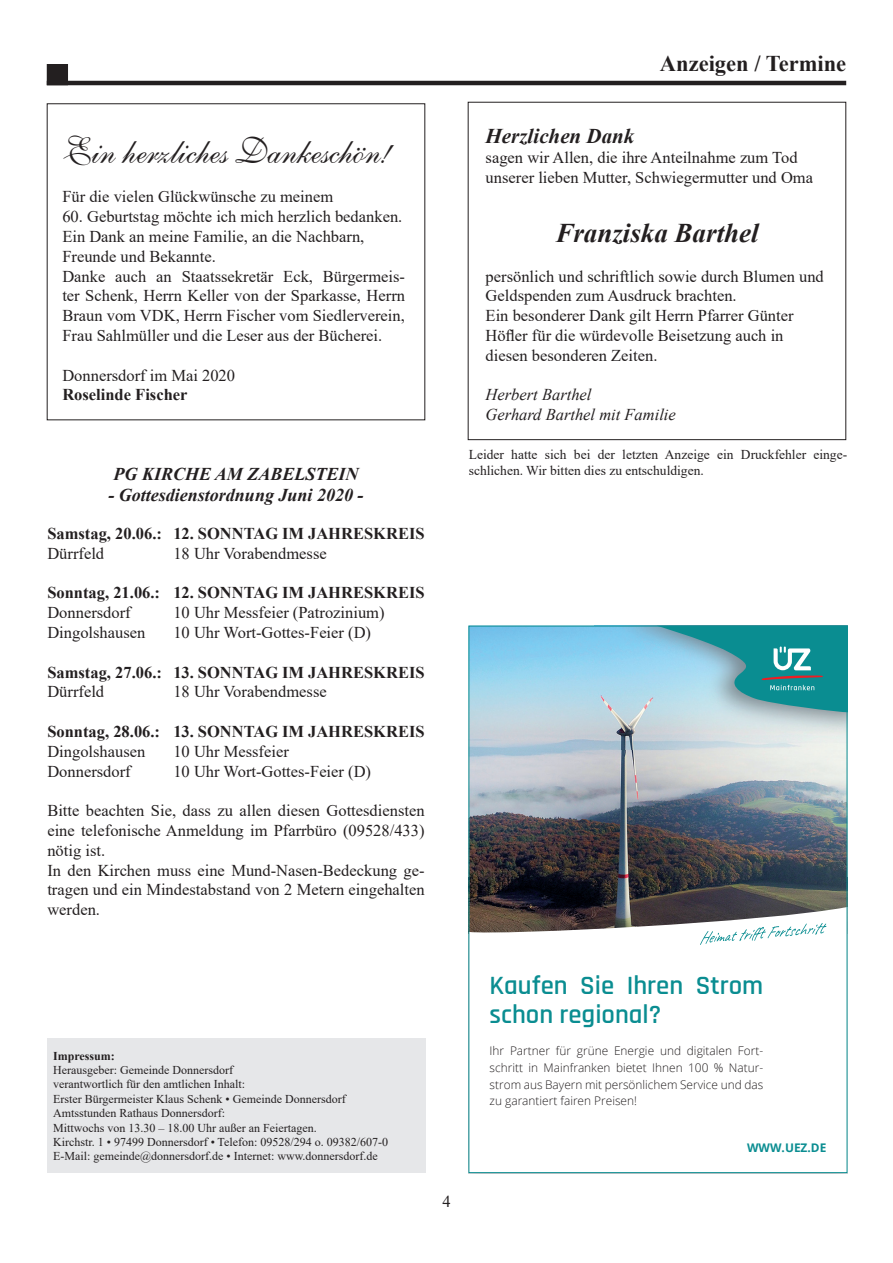
<style>
.page{position:relative;width:893px;height:1263px;background:#fff}
.page>*{position:absolute;margin:0;border:0;box-sizing:border-box;transform-origin:0 0}
.t1{font:36px "Shelley Volante BT";color:#231f20}
.t2{font:italic 700 27px "Times New Roman";color:#231f20}
.t3{font:600 26.7px/29.7px "Rajdhani";color:#0a8d91}
.t4{font:700 22.5px "Times New Roman";color:#231f20}
.t5{font:italic 700 21px "Times New Roman";color:#231f20}
.t6{font:italic 700 18px "Times New Roman";color:#231f20}
.t7{font:16.5px/19.8px "Times New Roman";color:#231f20}
.t8{font:700 16.5px "Times New Roman";color:#231f20}
.t9{font:italic 16.5px/19.8px "Times New Roman";color:#231f20}
.t10{font:13.5px/16.2px "Times New Roman";color:#231f20}
.t11{font:12px/14.4px "Times New Roman";color:#231f20}
.t12{font:700 12px "Times New Roman";color:#231f20}
.t13{font:300 11.85px/16.6px "Open Sans";color:#231f20;text-align:justify}
.t14{font:700 11.85px "Open Sans";color:#0a8d91}
</style>
<div class="page">
<hr style="left:47px;top:81px;width:799px;height:4px;background:#231f20">
<div style="left:47px;top:64px;width:21px;height:21px;background:#231f20"></div>
<img style="left:470px;top:628px;width:375px;height:249px">
<img style="left:470px;top:877px;width:375px;height:30px">
<svg style="left:470px;top:907px;width:375px;height:26px"></svg>
<img style="left:594px;top:628px;width:251px;height:121px">
<svg style="left:657px;top:628px;width:188px;height:84px;background:#54a9b3"></svg>
<svg style="left:700px;top:923px;width:126px;height:22px"></svg>
<div style="left:47px;top:1038px;width:378px;height:135px;background:#e6e7e9"></div>
<h1 class="t1" style="left:62px;top:129px;width:330px">Ein herzliches Dankeschön!</h1>
<p class="t7" style="left:62px;top:186px;width:272px">Für die vielen Glückwünsche zu meinem</p>
<p class="t7" style="left:62px;top:206px;width:344px">60. Geburtstag möchte ich mich herzlich bedanken.<br>Ein Dank an meine Familie, an die Nachbarn, Freunde und Bekannte.<br>Danke auch an Staatssekretär Eck, Bürgermeis&shy;ter Schenk, Herrn Keller von der Sparkasse, Herrn Braun vom VDK, Herrn Fischer vom Siedlerverein, Frau Sahlmüller und die Leser aus der Bücherei.</p>
<p class="t7" style="left:62px;top:365px;width:174px">Donnersdorf im Mai 2020</p>
<p class="t8" style="left:62px;top:383px;width:127px">Roselinde Fischer</p>
<p class="t6" style="left:114px;top:461px;width:246px">PG KIRCHE AM ZABELSTEIN</p>
<p class="t6" style="left:108px;top:483px;width:257px">- Gottesdienstordnung Juni 2020 -</p>
<p class="t8" style="left:47px;top:522px;width:379px">Samstag, 20.06.: 12. SONNTAG IM JAHRESKREIS</p>
<p class="t7" style="left:47px;top:543px;width:58px">Dürrfeld</p>
<p class="t7" style="left:173px;top:543px;width:155px">18 Uhr Vorabendmesse</p>
<p class="t8" style="left:47px;top:581px;width:379px">Sonntag, 21.06.: 12. SONNTAG IM JAHRESKREIS</p>
<p class="t7" style="left:47px;top:602px;width:85px">Donnersdorf</p>
<p class="t7" style="left:173px;top:602px;width:213px">10 Uhr Messfeier (Patrozinium)</p>
<p class="t7" style="left:47px;top:622px;width:100px">Dingolshausen</p>
<p class="t7" style="left:173px;top:622px;width:199px">10 Uhr Wort-Gottes-Feier (D)</p>
<p class="t8" style="left:47px;top:660px;width:379px">Samstag, 27.06.: 13. SONNTAG IM JAHRESKREIS</p>
<p class="t7" style="left:47px;top:681px;width:58px">Dürrfeld</p>
<p class="t7" style="left:173px;top:681px;width:155px">18 Uhr Vorabendmesse</p>
<p class="t8" style="left:47px;top:720px;width:379px">Sonntag, 28.06.: 13. SONNTAG IM JAHRESKREIS</p>
<p class="t7" style="left:47px;top:741px;width:100px">Dingolshausen</p>
<p class="t7" style="left:173px;top:741px;width:117px">10 Uhr Messfeier</p>
<p class="t7" style="left:47px;top:761px;width:85px">Donnersdorf</p>
<p class="t7" style="left:173px;top:761px;width:199px">10 Uhr Wort-Gottes-Feier (D)</p>
<p class="t7" style="left:47px;top:800px;width:379px">Bitte beachten Sie, dass zu allen diesen Gottesdiensten eine telefonische Anmeldung im Pfarrbüro (09528/433) nötig ist.<br>In den Kirchen muss eine Mund-Nasen-Bedeckung ge&shy;tragen und ein Mindestabstand von 2 Metern eingehalten werden.</p>
<h3 class="t4" style="left:660px;top:47px;width:188px">Anzeigen / Termine</h3>
<p class="t5" style="left:486px;top:121px;width:150px">Herzlichen Dank</p>
<p class="t7" style="left:486px;top:147px;width:329px">sagen wir Allen, die ihre Anteilnahme zum Tod unserer lieben Mutter, Schwiegermutter und Oma</p>
<h2 class="t2" style="left:555px;top:214px;width:205px">Franziska Barthel</h2>
<p class="t7" style="left:486px;top:266px;width:340px">persönlich und schriftlich sowie durch Blumen und Geldspenden zum Ausdruck brachten.<br>Ein besonderer Dank gilt Herrn Pfarrer Günter Höfler für die würdevolle Beisetzung auch in diesen besonderen Zeiten.</p>
<p class="t9" style="left:486px;top:385px;width:192px">Herbert Barthel<br>Gerhard Barthel mit Familie</p>
<p class="t10" style="left:469px;top:446px;width:380px">Leider hatte sich bei der letzten Anzeige ein Druckfehler einge&shy;schlichen. Wir bitten dies zu entschuldigen.</p>
<p class="t12" style="left:53px;top:1047px;width:63px">Impressum:</p>
<p class="t11" style="left:53px;top:1062px;width:336px">Herausgeber: Gemeinde Donnersdorf<br>verantwortlich für den amtlichen Inhalt:<br>Erster Bürgermeister Klaus Schenk • Gemeinde Donnersdorf Amtsstunden Rathaus Donnersdorf:<br>Mittwochs von 13.30 – 18.00 Uhr außer an Feiertagen.<br>Kirchstr. 1 • 97499 Donnersdorf • Telefon: 09528/294 o. 09382/607-0<br>E-Mail: gemeinde@donnersdorf.de • Internet: www.donnersdorf.de</p>
<p class="t7" style="left:442px;top:1191px;width:10px">4</p>
<h3 class="t3" style="left:490px;top:971px;width:275px">Kaufen Sie Ihren Strom schon regional?</h3>
<p class="t13" style="left:490px;top:1042px;width:275px">Ihr Partner für grüne Energie und digitalen Fort&shy;schritt in Mainfranken bietet Ihnen 100 % Natur&shy;strom aus Bayern mit persönlichem Service und das zu garantiert fairen Preisen!</p>
<p class="t14" style="left:747px;top:1139px;width:81px">WWW.UEZ.DE</p>
</div>
